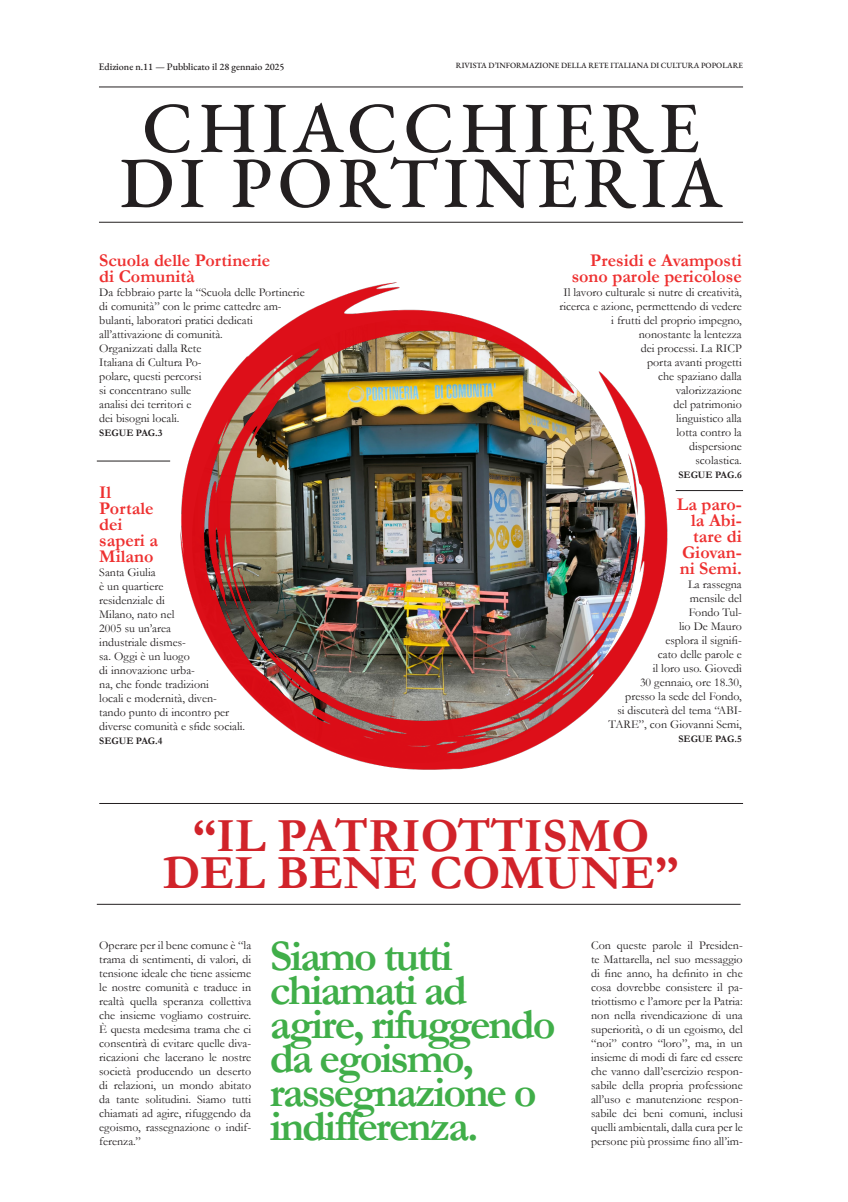
<style>
.page{position:relative;width:848px;height:1202px;background:#fff}
.page>*{position:absolute;margin:0;border:0;box-sizing:border-box;transform-origin:0 0}
.Chiacchiere_di_portineria{font:72px "EB Garamond";letter-spacing:.075em;color:#231f20}
.t1{font:700 48px "Garamond";color:#d1232a}
.t2{font:700 44px/34px "Garamond";letter-spacing:-.05em;color:#40ae49}
.testo{font:700 18px/16px "Garamond";color:#ee3030;text-align:right}
.testo-2{font:12px/14px "Garamond";color:#231f20;text-align:right}
.testo-3{font:700 10px "Garamond";color:#231f20}
.n__versione{font:10px "EB Garamond";color:#231f20}
.rete_italiana_di_cultura_popolare{font:8px "EB Garamond";color:#231f20}
</style>
<div class="page">
<img style="left:156px;top:282px;width:512px;height:488px">
<hr style="left:99px;top:803px;width:644px;height:1px;background:#231f20">
<hr style="left:97px;top:904px;width:643px;height:1px;background:#231f20">
<hr style="left:99px;top:87px;width:644px;height:1px;background:#231f20">
<hr style="left:99px;top:222px;width:644px;height:1px;background:#231f20">
<hr style="left:675px;top:490px;width:68px;height:1px;background:#231f20">
<hr style="left:97px;top:461px;width:73px;height:1px;background:#231f20">
<p class="n__versione" style="left:99px;top:60px;width:187px">Edizione n.11 — Pubblicato il 28 gennaio 2025</p>
<p class="rete_italiana_di_cultura_popolare" style="left:456px;top:60px;width:289px">RIVISTA D’INFORMAZIONE DELLA RETE ITALIANA DI CULTURA POPOLARE</p>
<p class="Chiacchiere_di_portineria" style="left:142px;top:81px;width:559px">CHIACCHIERE</p>
<p class="Chiacchiere_di_portineria" style="left:120px;top:136px;width:604px">DI PORTINERIA</p>
<p class="testo" style="left:99px;top:252px;width:173px">Scuola delle Portinerie</p>
<p class="testo" style="left:99px;top:268px;width:97px">di Comunità</p>
<p class="testo-2" style="left:99px;top:285px;width:207px;text-align:left">Da febbraio parte la “Scuola delle Portinerie di comunità” con le prime cattedre am&shy;bulanti, laboratori pratici dedicati all’attivazione di comunità.<br>Organizzati dalla Rete<br>Italiana di Cultura Po-<br>polare, questi percorsi<br>si concentrano sulle<br>analisi dei territori e<br>dei bisogni locali.</p>
<p class="testo-3" style="left:99px;top:426px;width:65px">SEGUE PAG.3</p>
<p class="testo" style="left:99px;top:484px;width:13px">Il</p>
<p class="testo" style="left:99px;top:500px;width:56px;text-align:left">Portale dei</p>
<p class="testo" style="left:99px;top:532px;width:60px">saperi a</p>
<p class="testo" style="left:99px;top:548px;width:56px">Milano</p>
<p class="testo-2" style="left:99px;top:565px;width:147px;text-align:left">Santa Giulia<br>è un quartiere<br>residenziale di<br>Milano, nato nel<br>2005 su un’area<br>industriale dismes-<br>sa. Oggi è un luogo<br>di innovazione urba-<br>na, che fonde tradizioni<br>locali e modernità, diven&shy;tando punto di incontro per diverse comunità e sfide sociali.</p>
<p class="testo-3" style="left:99px;top:734px;width:65px">SEGUE PAG.4</p>
<p class="testo" style="left:590px;top:252px;width:153px">Presidi e Avamposti</p>
<p class="testo" style="left:571px;top:268px;width:172px">sono parole pericolose</p>
<p class="testo-2" style="left:559px;top:285px;width:184px">Il lavoro culturale si nutre di creatività, ricerca e azione, permettendo di vedere i frutti del proprio impegno, nonostante la lentezza<br>dei processi. La RICP<br>porta avanti progetti<br>che spaziano dalla<br>valorizzazione<br>del patrimonio<br>linguistico alla<br>lotta contro la<br>dispersione<br>scolastica.</p>
<p class="testo-3" style="left:678px;top:468px;width:65px">SEGUE PAG.6</p>
<p class="testo" style="left:677px;top:496px;width:66px">La paro&shy;la Abi&shy;tare di<br>Giovan&shy;ni Semi.</p>
<p class="testo-2" style="left:608px;top:577px;width:135px">La rassegna<br>mensile del<br>Fondo Tul-<br>lio De Mauro<br>esplora il signifi-<br>cato delle parole e<br>il loro uso. Giovedì<br>30 gennaio, ore 18.30, presso la sede del Fondo,<br>si discuterà del tema “ABI-<br>TARE”, con Giovanni Semi,</p>
<p class="testo-3" style="left:678px;top:732px;width:65px">SEGUE PAG.5</p>
<p class="t1" style="left:193px;top:803px;width:458px">“IL PATRIOTTISMO</p>
<p class="t1" style="left:163px;top:840px;width:518px">DEL BENE COMUNE”</p>
<p class="testo-2" style="left:99px;top:938px;width:153px;text-align:justify">Operare per il bene comune è “la trama di sentimenti, di valori, di tensione ideale che tiene assieme le nostre comunità e traduce in realtà quella speranza collettiva che insieme vogliamo costruire.<br>È questa medesima trama che ci consentirà di evitare quelle diva&shy;ricazioni che lacerano le nostre società producendo un deserto di relazioni, un mondo abitato da tante solitudini. Siamo tutti chiamati ad agire, rifuggendo da egoismo, rassegnazione o indif&shy;ferenza.”</p>
<p class="testo-2" style="left:591px;top:938px;width:153px;text-align:justify">Con queste parole il Presiden&shy;te Mattarella, nel suo messaggio di fine anno, ha definito in che cosa dovrebbe consistere il pa&shy;triottismo e l’amore per la Patria: non nella rivendicazione di una superiorità, o di un egoismo, del “noi” contro “loro”, ma, in un insieme di modi di fare ed essere che vanno dall’esercizio respon&shy;sabile della propria professione all’uso e manutenzione respon&shy;sabile dei beni comuni, inclusi quelli ambientali, dalla cura per le persone più prossime fino all’im-</p>
<p class="t2" style="left:270px;top:939px;width:287px">Siamo tutti chiamati ad agire, rifuggendo da egoismo, rassegnazione o indifferenza.</p>
</div>
